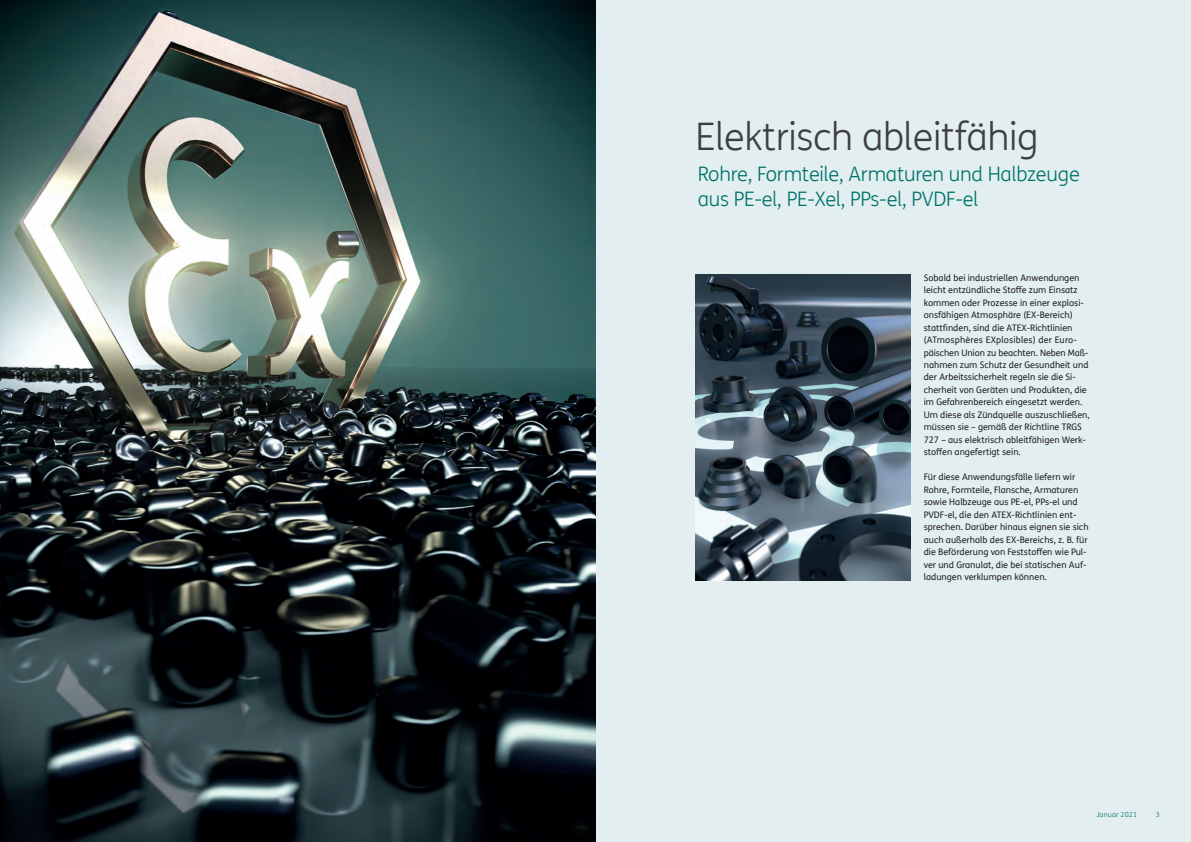
<style>
.page{position:relative;width:1191px;height:842px;background:#fff}
.page>*{position:absolute;margin:0;border:0;box-sizing:border-box;transform-origin:0 0}
.t1{font:300 38px "FS Me Pro";letter-spacing:-.01em;color:#3e3e3f}
.t2{font:300 20px/24.9px "FS Me Pro";letter-spacing:-.01em;color:#00736a}
.t3{font:9px/12.5px "FS Me Pro";color:#231f20}
.t4{font:300 7px "FS Me Pro";letter-spacing:.02em;color:#00736a}
</style>
<div class="page">
<div style="left:595px;top:0;width:596px;height:842px;background:#e2eef0"></div>
<img style="left:695px;top:275px;width:216px;height:305px">
<img style="left:0;top:0;width:595px;height:842px">
<h1 class="t1" style="left:695px;top:110px;width:344px">Elektrisch ableitfähig</h1>
<h2 class="t2" style="left:697px;top:161px;width:383px">Rohre, Formteile, Armaturen und Halbzeuge aus PE-el, PE-Xel, PPs-el, PVDF-el</h2>
<p class="t3" style="left:923px;top:271px;width:167px">Sobald bei industriellen Anwendungen leicht entzündliche Stoffe zum Einsatz kommen oder Prozesse in einer explosi&shy;onsfähigen Atmosphäre (EX-Bereich) stattfinden, sind die ATEX-Richtlinien (ATmosphères EXplosibles) der Euro&shy;päischen Union zu beachten. Neben Maß&shy;nahmen zum Schutz der Gesundheit und der Arbeitssicherheit regeln sie die Si&shy;cherheit von Geräten und Produkten, die im Gefahrenbereich eingesetzt werden.<br>Um diese als Zündquelle auszuschließen, müssen sie – gemäß der Richtline TRGS 727 – aus elektrisch ableitfähigen Werk&shy;stoffen angefertigt sein.</p>
<p class="t3" style="left:923px;top:471px;width:166px">Für diese Anwendungsfälle liefern wir Rohre, Formteile, Flansche, Armaturen sowie Halbzeuge aus PE-el, PPs-el und PVDF-el, die den ATEX-Richtlinien ent&shy;sprechen. Darüber hinaus eignen sie sich auch außerhalb des EX-Bereichs, z. B. für die Beförderung von Feststoffen wie Pul&shy;ver und Granulat, die bei statischen Auf&shy;ladungen verklumpen können.</p>
<p class="t4" style="left:1096px;top:810px;width:42px">Januar 2021</p>
<p class="t4" style="left:1155px;top:810px;width:6px">3</p>
</div>
